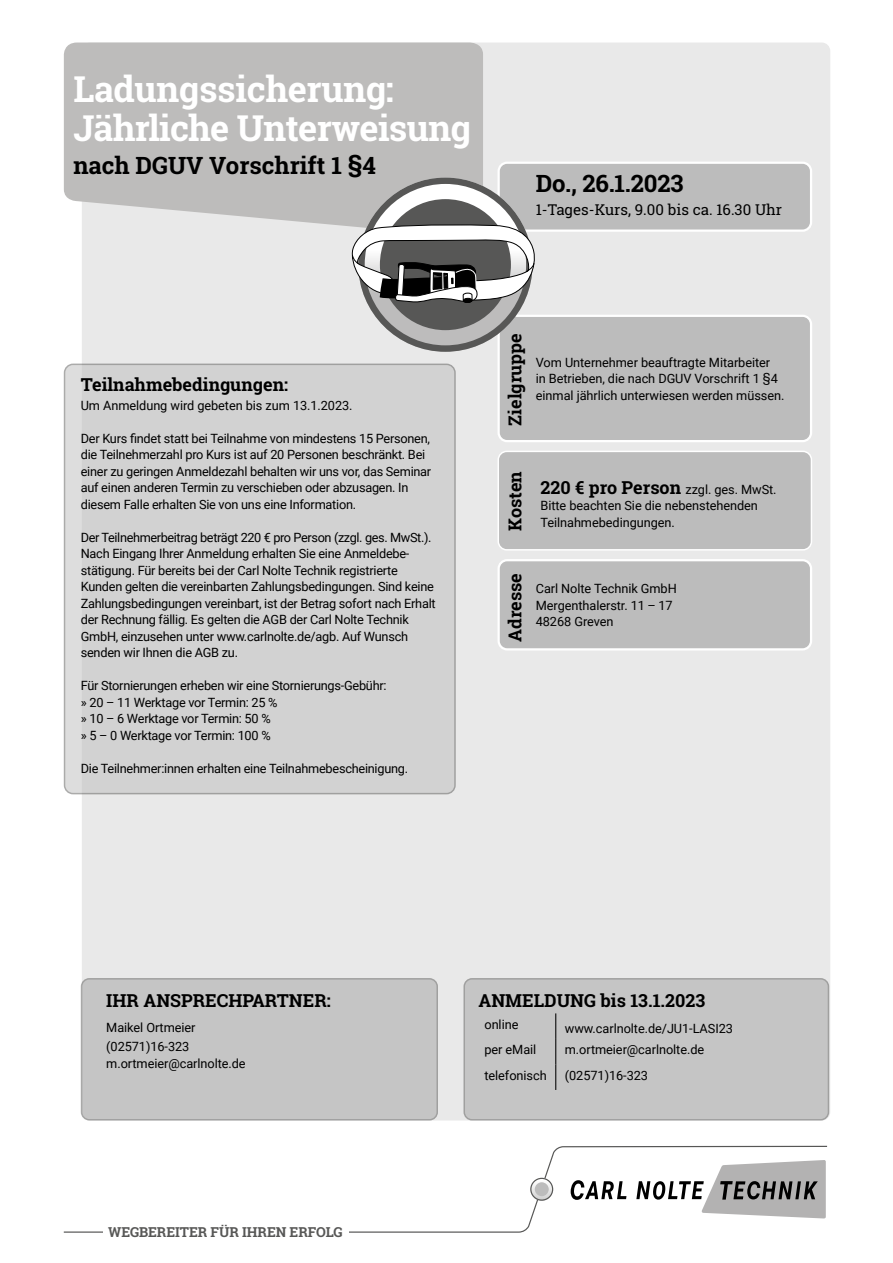
<style>
.page{position:relative;width:893px;height:1263px;background:#fff}
.page>*{position:absolute;margin:0;border:0;box-sizing:border-box;transform-origin:0 0}
.t1{font:700 36px/39px "Roboto Slab";letter-spacing:-.02em;color:#fff}
.t2{font:700 24px "Roboto Slab";color:#000}
.t3{font:700 18px "Roboto Slab";color:#000}
.t4{font:15px "Roboto Slab";color:#000}
.t5{font:700 13.8px "Roboto Slab";letter-spacing:-.005em;color:#575756}
.t6{font:12.75px/16.5px "Roboto";letter-spacing:-.02em;color:#000}
.s1{font-family:"Roboto Slab";font-weight:700;font-size:18px}
</style>
<div class="page">
<div style="left:82px;top:43px;width:748px;height:1077px;background:#e9e9e9;border-radius:9px"></div>
<div style="left:64px;top:43px;width:419px;height:184px;background:#bdbcbb"></div>
<svg style="left:63px;top:1145px;width:765px;height:88px"></svg>
<div style="left:65px;top:364px;width:390px;height:430px;background:#d2d2d2;border-radius:9px"></div>
<div style="left:64px;top:364px;width:392px;height:430px;border:2px solid #575756;border-radius:9px"></div>
<div style="left:82px;top:979px;width:355px;height:141px;background:#c5c5c5;border-radius:8px"></div>
<div style="left:81px;top:978px;width:357px;height:142px;border:2px solid #575756;border-radius:8px"></div>
<div style="left:464px;top:979px;width:364px;height:141px;background:#c5c5c5;border-radius:8px"></div>
<div style="left:463px;top:978px;width:366px;height:142px;border:2px solid #575756;border-radius:8px"></div>
<div style="left:499px;top:163px;width:312px;height:68px;background:#bcbcbc;border-radius:9px"></div>
<div style="left:497px;top:162px;width:315px;height:70px;border:2px solid #fff;border-radius:9px"></div>
<svg style="left:571px;top:1180px;width:55px;height:20px"></svg>
<svg style="left:636px;top:1160px;width:190px;height:58px"></svg>
<svg style="left:532px;top:1180px;width:19px;height:18px"></svg>
<div style="left:530px;top:1178px;width:23px;height:23px;border:4px solid #fff;border-radius:50%"></div>
<div style="left:530px;top:1178px;width:23px;height:23px;border:1px solid #575756;border-radius:50%"></div>
<div style="left:499px;top:316px;width:312px;height:125px;background:#bcbcbc;border-radius:9px"></div>
<div style="left:497px;top:315px;width:315px;height:127px;border:2px solid #fff;border-radius:9px"></div>
<div style="left:499px;top:560px;width:312px;height:89px;background:#bcbcbc;border-radius:9px"></div>
<div style="left:497px;top:559px;width:315px;height:91px;border:2px solid #fff;border-radius:9px"></div>
<svg style="left:369px;top:188px;width:153px;height:153px;background:#808080"></svg>
<div style="left:358px;top:178px;width:174px;height:174px;border:22px solid #fff;border-radius:50%"></div>
<div style="left:358px;top:178px;width:174px;height:174px;border:6px solid #575756;border-radius:50%"></div>
<svg style="left:350px;top:223px;width:186px;height:80px;background:#959594"></svg>
<div style="left:463px;top:298px;width:9px;height:5px;background:#000;border:1px solid #000;border-radius:50%"></div>
<div style="left:498px;top:451px;width:313px;height:99px;background:#bcbcbc;border-radius:9px"></div>
<div style="left:497px;top:451px;width:315px;height:100px;border:2px solid #fff;border-radius:9px"></div>
<div style="left:103px;top:1218px;width:245px;height:28px;background:#fff"></div>
<svg style="left:555px;top:1013px;width:1px;height:77px"></svg>
<h1 class="t1" style="left:73px;top:69px;width:399px">Ladungssicherung:<br>Jährliche Unterweisung</h1>
<h2 class="t2" style="left:73px;top:149px;width:304px">nach DGUV Vorschrift 1 §4</h2>
<h2 class="t2" style="left:536px;top:167px;width:149px">Do., 26.1.2023</h2>
<p class="t4" style="left:536px;top:199px;width:248px">1-Tages-Kurs, 9.00 bis ca. 16.30 Uhr</p>
<h3 class="t3" style="left:81px;top:372px;width:209px">Teilnahmebedingungen:</h3>
<p class="t6" style="left:81px;top:396px;width:273px">Um Anmeldung wird gebeten bis zum 13.1.2023.</p>
<p class="t6" style="left:81px;top:429px;width:352px">Der Kurs findet statt bei Teilnahme von mindestens 15 Personen, die Teilnehmerzahl pro Kurs ist auf 20 Personen beschränkt. Bei einer zu geringen Anmeldezahl behalten wir uns vor, das Seminar auf einen anderen Termin zu verschieben oder abzusagen. In diesem Falle erhalten Sie von uns eine Information.</p>
<p class="t6" style="left:81px;top:528px;width:356px">Der Teilnehmerbeitrag beträgt 220 € pro Person (zzgl. ges. MwSt.).<br>Nach Eingang Ihrer Anmeldung erhalten Sie eine Anmeldebe&shy;stätigung. Für bereits bei der Carl Nolte Technik registrierte Kunden gelten die vereinbarten Zahlungsbedingungen. Sind keine Zahlungsbedingungen vereinbart, ist der Betrag sofort nach Erhalt der Rechnung fällig. Es gelten die AGB der Carl Nolte Technik GmbH, einzusehen unter www.carlnolte.de/agb. Auf Wunsch senden wir Ihnen die AGB zu.</p>
<p class="t6" style="left:81px;top:677px;width:307px">Für Stornierungen erheben wir eine Stornierungs-Gebühr: » 20 – 11 Werktage vor Termin: 25 %<br>» 10 – 6 Werktage vor Termin: 50 %<br>» 5 – 0 Werktage vor Termin: 100 %</p>
<p class="t6" style="left:81px;top:759px;width:329px">Die Teilnehmer:innen erhalten eine Teilnahmebescheinigung.</p>
<h3 class="t3" style="left:503px;top:426px;width:94px;rotate:-90deg">Zielgruppe</h3>
<p class="t6" style="left:536px;top:353px;width:250px">Vom Unternehmer beauftragte Mitarbeiter<br>in Betrieben, die nach DGUV Vorschrift 1 §4 einmal jährlich unterwiesen werden müssen.</p>
<h3 class="t3" style="left:503px;top:531px;width:61px;rotate:-90deg">Kosten</h3>
<p class="t6" style="left:540px;top:480px;width:238px"><span class="s1">220 € pro Person</span> zzgl. ges. MwSt.<br>Bitte beachten Sie die nebenstehenden</p>
<p class="t6" style="left:540px;top:513px;width:136px">Teilnahmebedingungen.</p>
<h3 class="t3" style="left:503px;top:642px;width:70px;rotate:-90deg">Adresse</h3>
<p class="t6" style="left:536px;top:580px;width:142px">Carl Nolte Technik GmbH<br>Mergenthalerstr. 11 – 17<br>48268 Greven</p>
<h3 class="t3" style="left:106px;top:988px;width:226px">IHR ANSPRECHPARTNER:</h3>
<p class="t6" style="left:106px;top:1018px;width:91px;line-height:18.6px">Maikel Ortmeier (02571)16-323</p>
<p class="t6" style="left:106px;top:1054px;width:141px">m.ortmeier@carlnolte.de</p>
<p class="t5" style="left:108px;top:1222px;width:236px">WEGBEREITER FÜR IHREN ERFOLG</p>
<h3 class="t3" style="left:478px;top:988px;width:228px">ANMELDUNG bis 13.1.2023</h3>
<p class="t6" style="left:484px;top:1016px;width:35px">online</p>
<p class="t6" style="left:565px;top:1020px;width:170px">www.carlnolte.de/JU1-LASI23</p>
<p class="t6" style="left:484px;top:1041px;width:53px">per eMail</p>
<p class="t6" style="left:565px;top:1041px;width:141px">m.ortmeier@carlnolte.de</p>
<p class="t6" style="left:484px;top:1067px;width:64px">telefonisch</p>
<p class="t6" style="left:565px;top:1067px;width:85px">(02571)16-323</p>
</div>
